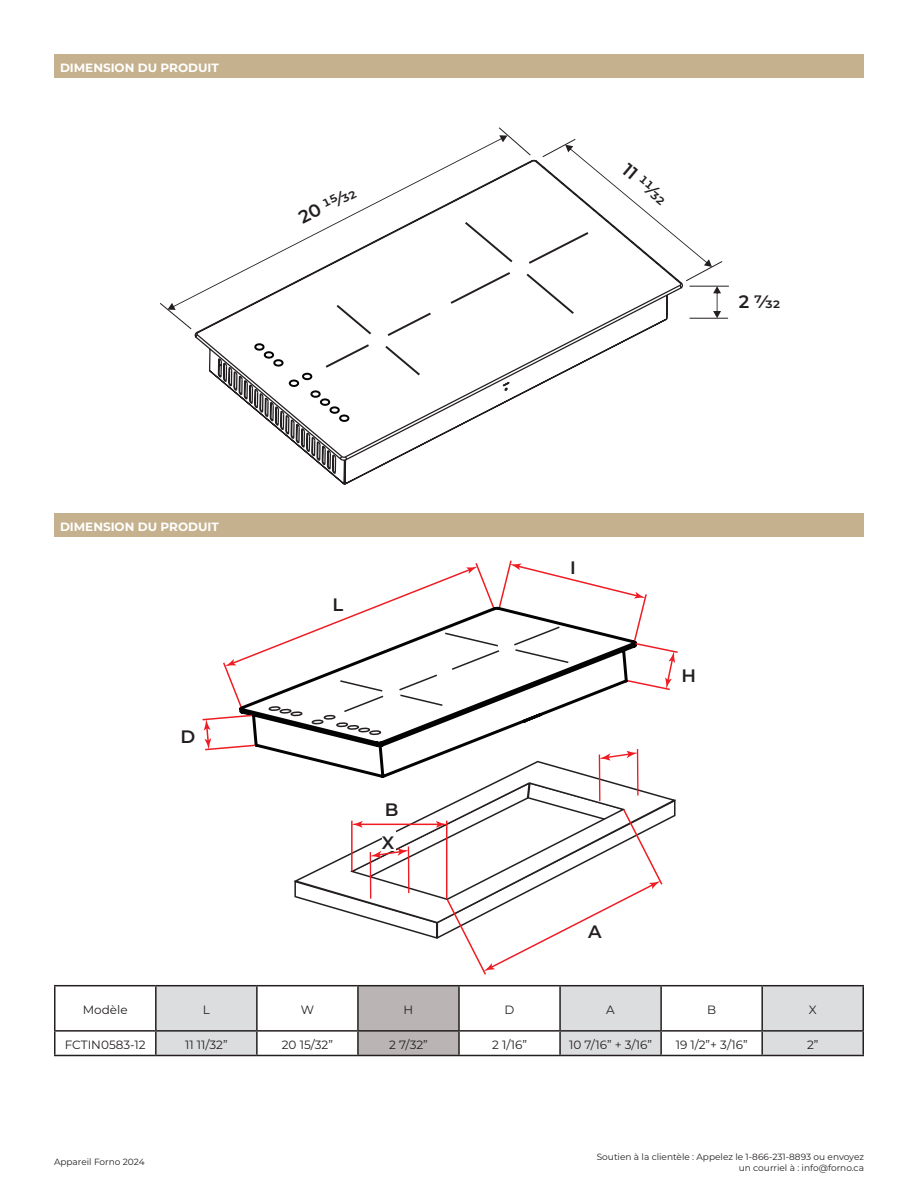
<style>
.page{position:relative;width:918px;height:1188px;background:#fff}
.page>*{position:absolute;margin:0;border:0;box-sizing:border-box;transform-origin:0 0}
.t1{font:600 18px "Montserrat";color:#231f20}
.t2{font:12px "Montserrat";color:#231f20}
.t3{font:700 12px "Montserrat";color:#fff}
.t4{font:9px/10.8px "Montserrat";color:#231f20;text-align:right}
</style>
<div class="page">
<div style="left:54px;top:54px;width:810px;height:24px;background:#c5b18d"></div>
<div style="left:54px;top:513px;width:810px;height:24px;background:#c5b18d"></div>
<svg style="left:194px;top:318px;width:474px;height:167px"></svg>
<svg style="left:252px;top:330px;width:181px;height:93px"></svg>
<svg style="left:160px;top:127px;width:372px;height:203px"></svg>
<svg style="left:167px;top:135px;width:340px;height:175px"></svg>
<hr style="left:690px;top:286px;width:39px;height:1px;background:#231f20">
<hr style="left:690px;top:318px;width:38px;height:1px;background:#231f20">
<svg style="left:448px;top:138px;width:275px;height:180px"></svg>
<svg style="left:202px;top:560px;width:476px;height:415px"></svg>
<div style="left:382px;top:832px;width:13px;height:19px;background:#fff"></div>
<svg style="left:157px;top:986px;width:705px;height:69px;fill:#dcdddf"></svg>
<div style="left:359px;top:986px;width:99px;height:69px;background:#bab5b4"></div>
<hr style="left:54px;top:985px;width:102px;height:1px;background:#231f20">
<hr style="left:54px;top:986px;width:2px;height:44px;background:#231f20">
<hr style="left:156px;top:985px;width:101px;height:1px;background:#231f20">
<hr style="left:155px;top:986px;width:2px;height:44px;background:#231f20">
<hr style="left:257px;top:985px;width:101px;height:1px;background:#231f20">
<hr style="left:256px;top:986px;width:2px;height:44px;background:#231f20">
<hr style="left:358px;top:985px;width:101px;height:1px;background:#231f20">
<hr style="left:357px;top:986px;width:2px;height:44px;background:#231f20">
<hr style="left:459px;top:985px;width:101px;height:1px;background:#231f20">
<hr style="left:458px;top:986px;width:2px;height:44px;background:#231f20">
<hr style="left:560px;top:985px;width:101px;height:1px;background:#231f20">
<hr style="left:559px;top:986px;width:2px;height:44px;background:#231f20">
<hr style="left:661px;top:985px;width:101px;height:1px;background:#231f20">
<hr style="left:660px;top:986px;width:2px;height:44px;background:#231f20">
<hr style="left:762px;top:985px;width:102px;height:1px;background:#231f20">
<hr style="left:761px;top:986px;width:2px;height:44px;background:#231f20">
<hr style="left:862px;top:986px;width:2px;height:44px;background:#231f20">
<hr style="left:54px;top:1030px;width:102px;height:2px;background:#231f20">
<hr style="left:54px;top:1032px;width:2px;height:23px;background:#231f20">
<hr style="left:156px;top:1030px;width:101px;height:2px;background:#231f20">
<hr style="left:155px;top:1032px;width:2px;height:23px;background:#231f20">
<hr style="left:257px;top:1030px;width:101px;height:2px;background:#231f20">
<hr style="left:256px;top:1032px;width:2px;height:23px;background:#231f20">
<hr style="left:358px;top:1030px;width:101px;height:2px;background:#231f20">
<hr style="left:357px;top:1032px;width:2px;height:23px;background:#231f20">
<hr style="left:459px;top:1030px;width:101px;height:2px;background:#231f20">
<hr style="left:458px;top:1032px;width:2px;height:23px;background:#231f20">
<hr style="left:560px;top:1030px;width:101px;height:2px;background:#231f20">
<hr style="left:559px;top:1032px;width:2px;height:23px;background:#231f20">
<hr style="left:661px;top:1030px;width:101px;height:2px;background:#231f20">
<hr style="left:660px;top:1032px;width:2px;height:23px;background:#231f20">
<hr style="left:762px;top:1030px;width:102px;height:2px;background:#231f20">
<hr style="left:761px;top:1032px;width:2px;height:23px;background:#231f20">
<hr style="left:862px;top:1032px;width:2px;height:23px;background:#231f20">
<hr style="left:54px;top:1055px;width:102px;height:1px;background:#231f20">
<hr style="left:156px;top:1055px;width:101px;height:1px;background:#231f20">
<hr style="left:257px;top:1055px;width:101px;height:1px;background:#231f20">
<hr style="left:358px;top:1055px;width:101px;height:1px;background:#231f20">
<hr style="left:459px;top:1055px;width:101px;height:1px;background:#231f20">
<hr style="left:560px;top:1055px;width:101px;height:1px;background:#231f20">
<hr style="left:661px;top:1055px;width:101px;height:1px;background:#231f20">
<hr style="left:762px;top:1055px;width:102px;height:1px;background:#231f20">
<p class="t3" style="left:60px;top:59px;width:160px">DIMENSION DU PRODUIT</p>
<p class="t1" style="left:294px;top:207px;width:63px;rotate:-27deg">20 15/32</p>
<p class="t3" style="left:60px;top:518px;width:160px">DIMENSION DU PRODUIT</p>
<p class="t1" style="left:180px;top:724px;width:16px">D</p>
<p class="t1" style="left:333px;top:592px;width:12px">L</p>
<p class="t1" style="left:385px;top:796px;width:15px">B</p>
<p class="t1" style="left:382px;top:830px;width:14px">X</p>
<p class="t1" style="left:633px;top:157px;width:54px;rotate:40deg">11 11/32</p>
<p class="t1" style="left:739px;top:289px;width:43px">2 7/32</p>
<p class="t1" style="left:570px;top:554px;width:7px">I</p>
<p class="t1" style="left:681px;top:662px;width:16px">H</p>
<p class="t1" style="left:588px;top:918px;width:15px">A</p>
<p class="t2" style="left:83px;top:1002px;width:46px">Modèle</p>
<p class="t2" style="left:203px;top:1002px;width:9px">L</p>
<p class="t2" style="left:301px;top:1002px;width:15px">W</p>
<p class="t2" style="left:404px;top:1002px;width:11px">H</p>
<p class="t2" style="left:505px;top:1002px;width:11px">D</p>
<p class="t2" style="left:606px;top:1002px;width:10px">A</p>
<p class="t2" style="left:707px;top:1002px;width:11px">B</p>
<p class="t2" style="left:809px;top:1002px;width:9px">X</p>
<p class="t2" style="left:65px;top:1036px;width:82px">FCTIN0583-12</p>
<p class="t2" style="left:185px;top:1036px;width:44px">11 11/32”</p>
<p class="t2" style="left:282px;top:1036px;width:53px">20 15/32”</p>
<p class="t2" style="left:389px;top:1036px;width:40px">2 7/32”</p>
<p class="t2" style="left:492px;top:1036px;width:36px">2 1/16”</p>
<p class="t2" style="left:569px;top:1036px;width:85px">10 7/16” + 3/16”</p>
<p class="t2" style="left:676px;top:1036px;width:73px">19 1/2”+ 3/16”</p>
<p class="t2" style="left:807px;top:1036px;width:13px">2”</p>
<p class="t4" style="left:54px;top:1156px;width:92px">Appareil Forno 2024</p>
<p class="t4" style="left:597px;top:1151px;width:269px">Soutien à la clientèle : Appelez le 1-866-231-8893 ou envoyez un courriel à : info@forno.ca</p>
</div>
